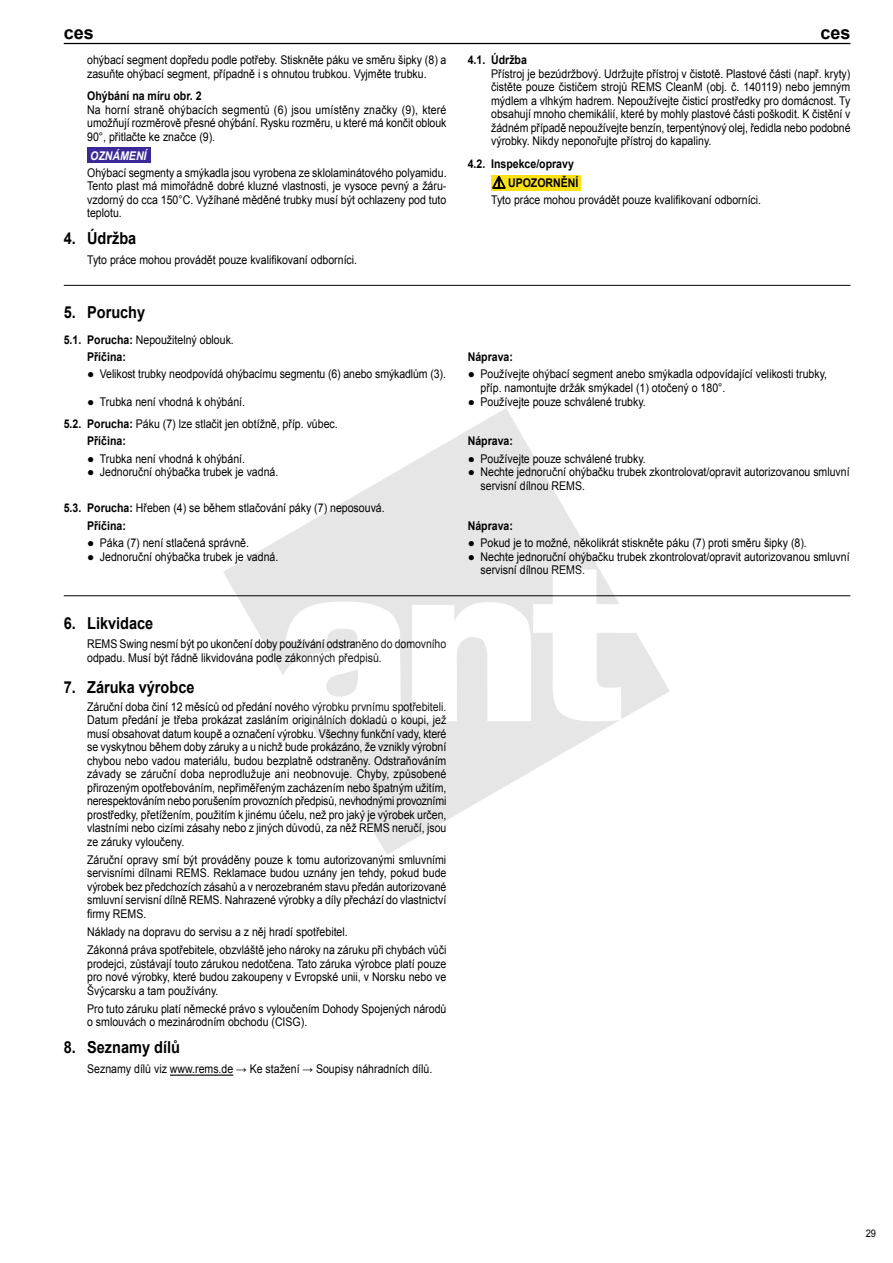
<style>
.page{position:relative;width:893px;height:1263px;background:#fff}
.page>*{position:absolute;margin:0;border:0;box-sizing:border-box;transform-origin:0 0}
.t1{font:700 18px "Arial";color:#000}
.t2{font:700 16.5px "Arial";color:#000;scale:.88 1}
.t3{font:12px/13.5px "Arial";color:#000;scale:.88 1}
.t4{font:12px/13.5px "Arial";color:#000}
.t5{font:700 12px/19.5px "Arial";color:#000;scale:.88 1}
.t6{font:italic 700 12px "Arial";color:#fff;scale:.88 1}
.t7{font:10.5px "Arial";color:#000;scale:.88 1}
.s1{font-weight:400}
.s2{font-weight:700}
</style>
<div class="page">
<div style="left:87px;top:148px;width:64px;height:15px;background:#3a2996"></div>
<div style="left:491px;top:175px;width:89px;height:15px;background:#fbe115"></div>
<svg style="left:492px;top:176px;width:14px;height:13px"></svg>
<hr style="left:64px;top:43px;width:786px;height:1px;background:#000">
<hr style="left:64px;top:285px;width:786px;height:1px;background:#000">
<hr style="left:64px;top:595px;width:786px;height:1px;background:#000">
<hr style="left:170px;top:1074px;width:63px;height:2px;background:#000">
<img style="left:223px;top:408px;width:447px;height:447px">
<h1 class="t1" style="left:64px;top:20px;width:32px">ces</h1>
<h1 class="t1" style="left:820px;top:20px;width:32px">ces</h1>
<p class="t3" style="left:87px;top:53px;width:410px">ohýbací segment dopředu podle potřeby. Stiskněte páku ve směru šipky (8) a zasuňte ohýbací segment, případně i s ohnutou trubkou. Vyjměte trubku.</p>
<p class="t5" style="left:87px;top:86px;width:132px">Ohýbání na míru obr. 2</p>
<p class="t3" style="left:87px;top:103px;width:410px;text-align:justify">Na horní straně ohýbacích segmentů (6) jsou umístěny značky (9), které umožňují rozměrově přesné ohýbání. Rysku rozměru, u které má končit oblouk 90°, přitlačte ke značce (9).</p>
<p class="t6" style="left:90px;top:148px;width:65px">OZNÁMENÍ</p>
<p class="t3" style="left:87px;top:166px;width:410px;text-align:justify">Ohýbací segmenty a smýkadla jsou vyrobena ze sklolaminátového polyamidu.<br>Tento plast má mimořádně dobré kluzné vlastnosti, je vysoce pevný a žáru&shy;vzdorný do cca 150°C. Vyžíhané měděné trubky musí být ochlazeny pod tuto teplotu.</p>
<h2 class="t2" style="left:64px;top:227px;width:84px">4. Údržba</h2>
<p class="t3" style="left:87px;top:253px;width:308px">Tyto práce mohou provádět pouze kvalifikovaní odborníci.</p>
<h2 class="t2" style="left:64px;top:301px;width:94px">5. Poruchy</h2>
<p class="t5" style="left:87px;top:331px;width:168px;line-height:17.2px;text-indent:-23px">5.1. Porucha: <span class="s1">Nepoužitelný oblouk.<br></span>Příčina:</p>
<p class="t5" style="left:468px;top:50px;width:69px">4.1. Údržba</p>
<p class="t3" style="left:491px;top:67px;width:410px;text-align:justify">Přístroj je bezúdržbový. Udržujte přístroj v čistotě. Plastové části (např. kryty) čistěte pouze čističem strojů REMS CleanM (obj. č. 140119) nebo jemným mýdlem a vlhkým hadrem. Nepoužívejte čisticí prostředky pro domácnost. Ty obsahují mnoho chemikálií, které by mohly plastové části poškodit. K čistění v žádném případě nepoužívejte benzín, terpentýnový olej, ředidla nebo podobné výrobky. Nikdy neponořujte přístroj do kapaliny.</p>
<p class="t5" style="left:508px;top:154px;width:82px;text-indent:-40px">4.2. Inspekce/opravy<br>UPOZORNĚNÍ</p>
<p class="t3" style="left:491px;top:193px;width:308px">Tyto práce mohou provádět pouze kvalifikovaní odborníci.</p>
<p class="t5" style="left:468px;top:348px;width:53px">Náprava:</p>
<p class="t4" style="left:87px;top:368px;width:360px">● Velikost trubky neodpovídá ohýbacímu segmentu (6) anebo smýkadlům (3).</p>
<p class="t4" style="left:480px;top:368px;width:348px;text-indent:-13px">● Používejte ohýbací segment anebo smýkadla odpovídající velikosti trubky, příp. namontujte držák smýkadel (1) otočený o 180°.</p>
<p class="t4" style="left:87px;top:395px;width:159px">● Trubka není vhodná k ohýbání.</p>
<p class="t4" style="left:468px;top:395px;width:180px">● Používejte pouze schválené trubky.</p>
<p class="t3" style="left:87px;top:415px;width:286px;line-height:17.2px;text-indent:-23px"><span class="s2">5.2. Porucha:</span> Páku (7) lze stlačit jen obtížně, příp. vůbec.<br><span class="s2">Příčina:</span></p>
<p class="t5" style="left:468px;top:432px;width:53px">Náprava:</p>
<p class="t4" style="left:87px;top:452px;width:159px">● Trubka není vhodná k ohýbání.</p>
<p class="t4" style="left:468px;top:452px;width:180px">● Používejte pouze schválené trubky.</p>
<p class="t4" style="left:87px;top:466px;width:193px">● Jednoruční ohýbačka trubek je vadná.</p>
<p class="t4" style="left:480px;top:466px;width:371px;text-indent:-13px">● Nechte jednoruční ohýbačku trubek zkontrolovat/opravit autorizovanou smluvní servisní dílnou REMS.</p>
<p class="t3" style="left:87px;top:500px;width:340px;line-height:17.2px;text-indent:-23px"><span class="s2">5.3. Porucha:</span> Hřeben (4) se během stlačování páky (7) neposouvá.<br><span class="s2">Příčina:</span></p>
<p class="t5" style="left:468px;top:516px;width:53px">Náprava:</p>
<p class="t4" style="left:87px;top:536px;width:163px">● Páka (7) není stlačená správně.</p>
<p class="t4" style="left:468px;top:536px;width:341px">● Pokud je to možné, několikrát stiskněte páku (7) proti směru šipky (8).</p>
<p class="t4" style="left:87px;top:550px;width:193px">● Jednoruční ohýbačka trubek je vadná.</p>
<p class="t4" style="left:480px;top:550px;width:371px;text-indent:-13px">● Nechte jednoruční ohýbačku trubek zkontrolovat/opravit autorizovanou smluvní servisní dílnou REMS.</p>
<h2 class="t2" style="left:64px;top:612px;width:103px">6. Likvidace</h2>
<p class="t3" style="left:87px;top:637px;width:410px">REMS Swing nesmí být po ukončení doby používání odstraněno do domovního odpadu. Musí být řádně likvidována podle zákonných předpisů.</p>
<h2 class="t2" style="left:64px;top:676px;width:150px">7. Záruka výrobce</h2>
<p class="t3" style="left:87px;top:700px;width:410px;text-align:justify">Záruční doba činí 12 měsíců od předání nového výrobku prvnímu spotřebiteli.<br>Datum předání je třeba prokázat zasláním originálních dokladů o koupi, jež musí obsahovat datum koupě a označení výrobku. Všechny funkční vady, které se vyskytnou během doby záruky a u nichž bude prokázáno, že vznikly výrobní chybou nebo vadou materiálu, budou bezplatně odstraněny. Odstraňováním závady se záruční doba neprodlužuje ani neobnovuje. Chyby, způsobené přirozeným opotřebováním, nepřiměřeným zacházením nebo špatným užitím, nerespektováním nebo porušením provozních předpisů, nevhodnými provozními prostředky, přetížením, použitím k jinému účelu, než pro jaký je výrobek určen, vlastními nebo cizími zásahy nebo z jiných důvodů, za něž REMS neručí, jsou ze záruky vyloučeny.</p>
<p class="t3" style="left:87px;top:853px;width:410px;text-align:justify">Záruční opravy smí být prováděny pouze k tomu autorizovanými smluvními servisními dílnami REMS. Reklamace budou uznány jen tehdy, pokud bude výrobek bez předchozích zásahů a v nerozebraném stavu předán autorizované smluvní servisní dílně REMS. Nahrazené výrobky a díly přechází do vlastnictví firmy REMS.</p>
<p class="t3" style="left:87px;top:923px;width:410px;line-height:18px">Náklady na dopravu do servisu a z něj hradí spotřebitel.<br>Zákonná práva spotřebitele, obzvláště jeho nároky na záruku při chybách vůči</p>
<p class="t3" style="left:87px;top:957px;width:410px;text-align:justify">prodejci, zůstávají touto zárukou nedotčena. Tato záruka výrobce platí pouze pro nové výrobky, které budou zakoupeny v Evropské unii, v Norsku nebo ve Švýcarsku a tam používány.</p>
<p class="t3" style="left:87px;top:1002px;width:410px">Pro tuto záruku platí německé právo s vyloučením Dohody Spojených národů o smlouvách o mezinárodním obchodu (CISG).</p>
<h2 class="t2" style="left:64px;top:1036px;width:134px">8. Seznamy dílů</h2>
<p class="t3" style="left:87px;top:1062px;width:394px">Seznamy dílů viz www.rems.de → Ke stažení → Soupisy náhradních dílů.</p>
<p class="t7" style="left:866px;top:1226px;width:13px">29</p>
</div>
